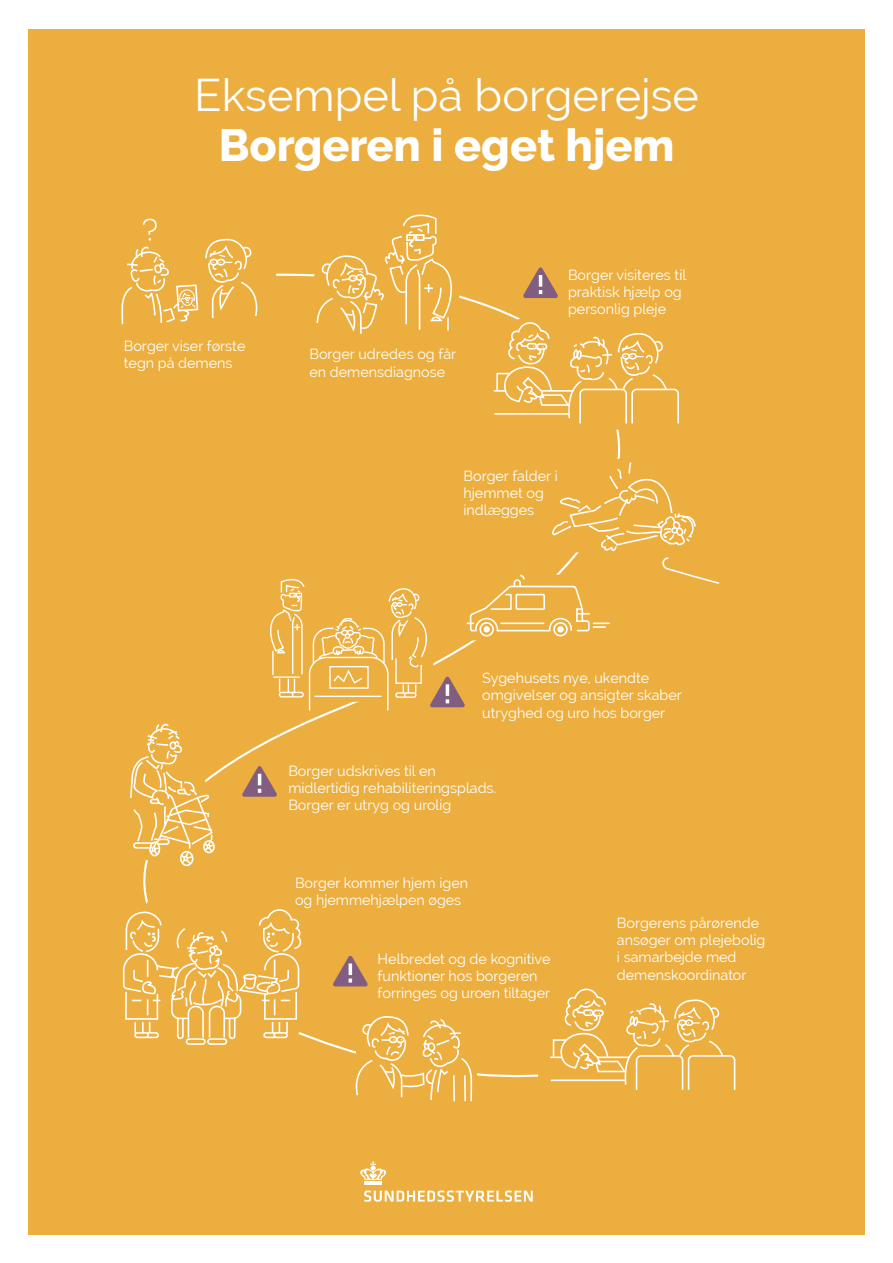
<style>
.page{position:relative;width:893px;height:1263px;background:#fff}
.page>*{position:absolute;margin:0;border:0;box-sizing:border-box;transform-origin:0 0}
.t1{font:45px "Raleway";color:#fff}
.t2{font:800 45px "Raleway";color:#fff}
.t3{font:14.4px/17.2px "Raleway";color:#fff}
</style>
<div class="page">
<div style="left:28px;top:29px;width:836px;height:1205px;background:#ebae3f"></div>
<svg style="left:130px;top:723px;width:101px;height:162px"></svg>
<div style="left:186px;top:1038px;width:20px;height:7px;border:2px solid #fff;border-radius:2px"></div>
<div style="left:207px;top:1038px;width:20px;height:7px;border:2px solid #fff;border-radius:2px"></div>
<svg style="left:123px;top:896px;width:191px;height:148px"></svg>
<svg style="left:309px;top:214px;width:153px;height:120px"></svg>
<svg style="left:121px;top:218px;width:137px;height:107px"></svg>
<svg style="left:550px;top:988px;width:186px;height:102px"></svg>
<svg style="left:355px;top:1016px;width:118px;height:86px"></svg>
<svg style="left:270px;top:447px;width:449px;height:265px"></svg>
<svg style="left:488px;top:267px;width:191px;height:170px"></svg>
<svg style="left:242px;top:766px;width:35px;height:31px"></svg>
<svg style="left:333px;top:956px;width:35px;height:30px"></svg>
<hr style="left:364px;top:1181px;width:18px;height:3px;background:#fff">
<svg style="left:360px;top:1161px;width:26px;height:19px"></svg>
<svg style="left:364px;top:1190px;width:169px;height:12px"></svg>
<h1 class="t1" style="left:194px;top:69px;width:506px">Eksempel på borgerejse</h1>
<h1 class="t2" style="left:219px;top:120px;width:457px">Borgeren i eget hjem</h1>
<p class="t3" style="left:124px;top:337px;width:123px">Borger viser første tegn på demens</p>
<p class="t3" style="left:309px;top:346px;width:148px">Borger udredes og får en demensdiagnose</p>
<p class="t3" style="left:568px;top:266px;width:120px">Borger visiteres til praktisk hjælp og personlig pleje</p>
<p class="t3" style="left:464px;top:467px;width:96px">Borger falder i hjemmet og indlægges</p>
<p class="t3" style="left:482px;top:669px;width:201px">Sygehusets nye, ukendte omgivelser og ansigter skaber utryghed og uro hos borger</p>
<p class="t3" style="left:288px;top:762px;width:209px">Borger udskrives til en midlertidig rehabiliteringsplads.<br>Borger er utryg og urolig</p>
<p class="t3" style="left:295px;top:874px;width:175px">Borger kommer hjem igen og hjemmehjælpen øges</p>
<p class="t3" style="left:378px;top:950px;width:174px">Helbredet og de kognitive funktioner hos borgeren forringes og uroen tiltager</p>
<p class="t3" style="left:617px;top:914px;width:150px">Borgerens pårørende ansøger om plejebolig i samarbejde med demenskoordinator</p>
</div>
